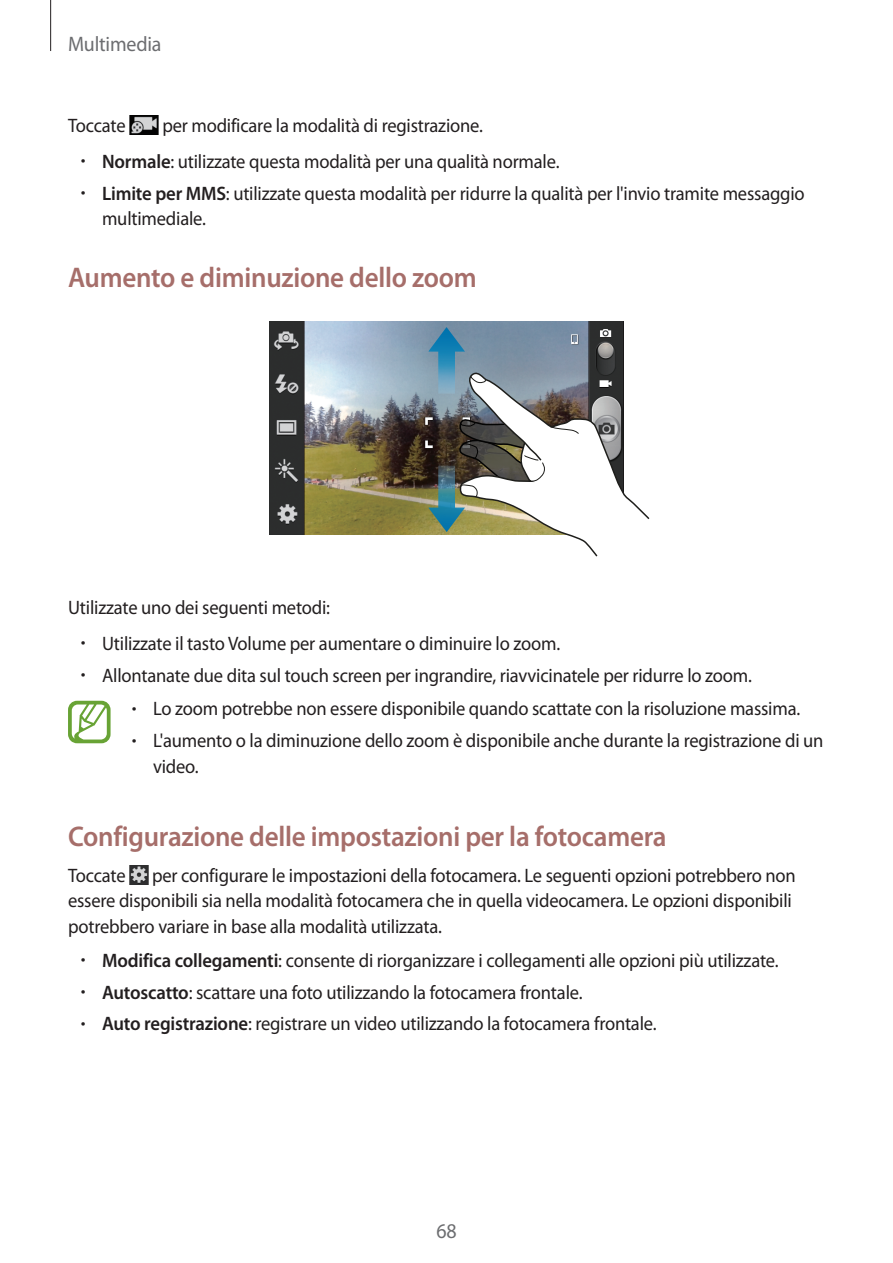
<style>
.page{position:relative;width:893px;height:1263px;background:#fff}
.page>*{position:absolute;margin:0;border:0;box-sizing:border-box;transform-origin:0 0}
.t1{font:600 28.5px "Myriad Pro";letter-spacing:-.01em;color:#a66e6a;scale:.95 1}
.t2{font:21px "Myriad Pro";letter-spacing:-.01em;color:#6c6d70;scale:.95 1}
.t3{font:19.5px/25.5px "Myriad Pro";letter-spacing:-.01em;color:#231f20;scale:.95 1}
.s1{font-weight:300}
.s2{font-weight:600}
</style>
<div class="page">
<hr style="left:50px;top:0;width:1px;height:51px;background:#231f20">
<img style="left:129px;top:116px;width:30px;height:19px">
<img style="left:269px;top:321px;width:355px;height:213px">
<svg style="left:428px;top:465px;width:29px;height:67px;background:#4b7371"></svg>
<svg style="left:428px;top:327px;width:37px;height:67px;background:#5a93b2"></svg>
<svg style="left:457px;top:371px;width:193px;height:186px"></svg>
<svg style="left:68px;top:701px;width:43px;height:42px"></svg>
<img style="left:129px;top:865px;width:20px;height:20px">
<p class="t2" style="left:68px;top:31px;width:100px">Multimedia</p>
<p class="t3" style="left:68px;top:112px;width:62px">Toccate</p>
<p class="t3" style="left:162px;top:112px;width:339px">per modificare la modalità di registrazione.</p>
<p class="t3" style="left:81px;top:148px;width:505px"><span class="s1">•</span> <span class="s2">Normale</span>: utilizzate questa modalità per una qualità normale.</p>
<p class="t3" style="left:102px;top:180px;width:741px;text-indent:-21px"><span class="s1">•</span> <span class="s2">Limite per MMS</span>: utilizzate questa modalità per ridurre la qualità per l'invio tramite messaggio multimediale.</p>
<h1 class="t1" style="left:68px;top:260px;width:432px">Aumento e diminuzione dello zoom</h1>
<p class="t3" style="left:68px;top:594px;width:277px">Utilizzate uno dei seguenti metodi:</p>
<p class="t3" style="left:81px;top:630px;width:506px"><span class="s1">•</span> Utilizzate il tasto Volume per aumentare o diminuire lo zoom.</p>
<p class="t3" style="left:81px;top:662px;width:708px"><span class="s1">•</span> Allontanate due dita sul touch screen per ingrandire, riavvicinatele per ridurre lo zoom.</p>
<p class="t3" style="left:132px;top:696px;width:705px"><span class="s1">•</span> Lo zoom potrebbe non essere disponibile quando scattate con la risoluzione massima.</p>
<p class="t3" style="left:153px;top:728px;width:707px;text-indent:-21px"><span class="s1">•</span> L'aumento o la diminuzione dello zoom è disponibile anche durante la registrazione di un video.</p>
<h1 class="t1" style="left:68px;top:818px;width:632px">Configurazione delle impostazioni per la fotocamera</h1>
<p class="t3" style="left:68px;top:862px;width:62px">Toccate</p>
<p class="t3" style="left:68px;top:862px;width:768px;text-indent:84px">per configurare le impostazioni della fotocamera. Le seguenti opzioni potrebbero non essere disponibili sia nella modalità fotocamera che in quella videocamera. Le opzioni disponibili potrebbero variare in base alla modalità utilizzata.</p>
<p class="t3" style="left:81px;top:947px;width:736px"><span class="s1">•</span> <span class="s2">Modifica collegamenti</span>: consente di riorganizzare i collegamenti alle opzioni più utilizzate.</p>
<p class="t3" style="left:81px;top:979px;width:530px"><span class="s1">•</span> <span class="s2">Autoscatto</span>: scattare una foto utilizzando la fotocamera frontale.</p>
<p class="t3" style="left:81px;top:1011px;width:608px"><span class="s1">•</span> <span class="s2">Auto registrazione</span>: registrare un video utilizzando la fotocamera frontale.</p>
<p class="t2" style="left:436px;top:1218px;width:23px">68</p>
</div>
